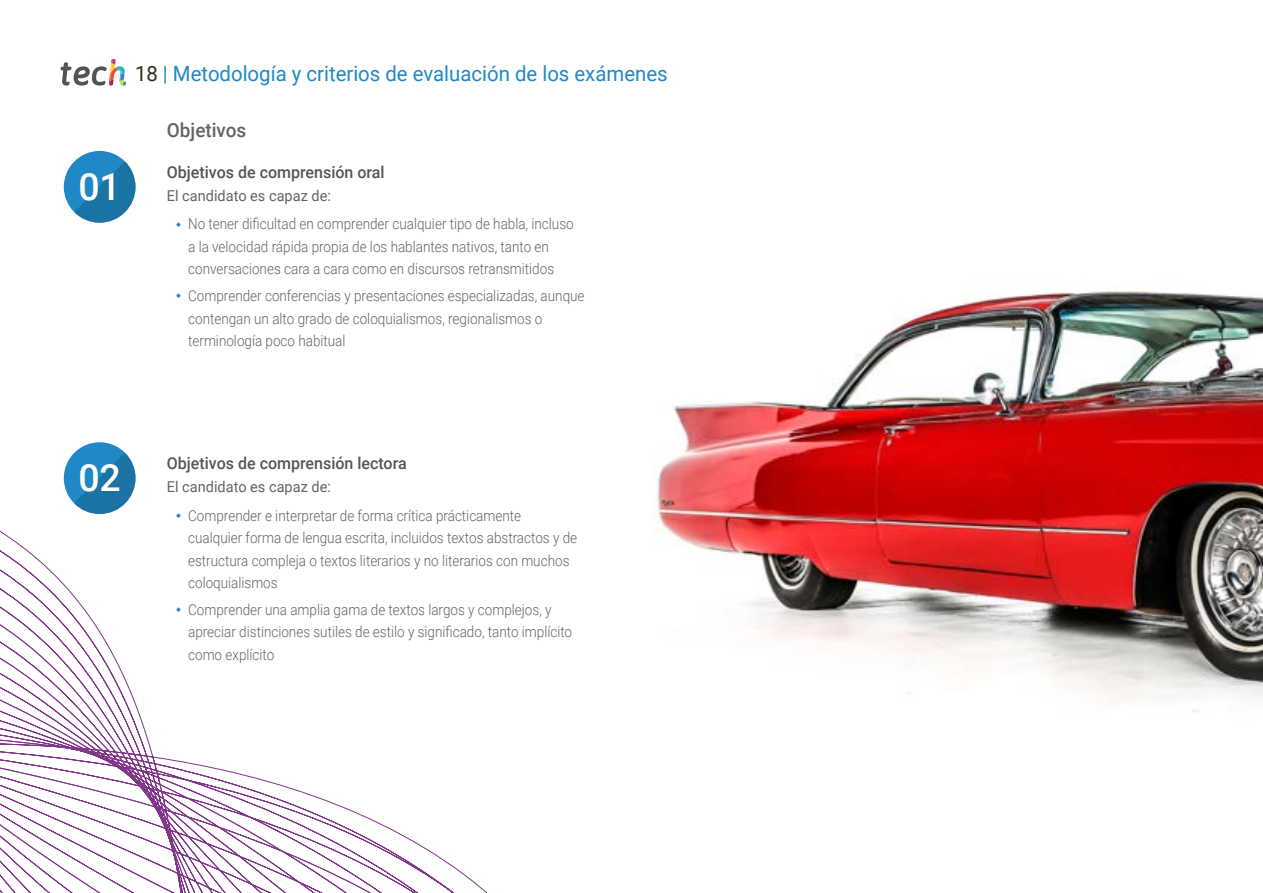
<style>
.page{position:relative;width:1263px;height:893px;background:#fff}
.page>*{position:absolute;margin:0;border:0;box-sizing:border-box;transform-origin:0 0}
.t1{font:500 37.5px "Roboto";color:#fff}
.t2{font:21px "Roboto";color:#2088c5}
.t3{font:500 19.5px "Roboto";color:#61646a}
.t4{font:500 16.5px "Roboto";color:#52555b}
.t5{font:300 15px/22.5px "Roboto";color:#61646a;scale:.9 1}
.t6{font:15px "Roboto";color:#61646a}
.s1{color:#312e20}
</style>
<div class="page">
<svg style="left:0;top:530px;width:488px;height:363px"></svg>
<svg style="left:61px;top:59px;width:65px;height:27px"></svg>
<div style="left:64px;top:151px;width:72px;height:72px;background:#2088c5;border-radius:50%"></div>
<div style="left:64px;top:442px;width:72px;height:72px;background:#2088c5;border-radius:50%"></div>
<svg style="left:74px;top:161px;width:62px;height:62px"></svg>
<svg style="left:74px;top:453px;width:62px;height:61px"></svg>
<img style="left:651px;top:291px;width:612px;height:421px">
<svg style="left:176px;top:607px;width:5px;height:5px"></svg>
<h1 class="t1" style="left:78px;top:160px;width:44px">01</h1>
<h2 class="t2" style="left:135px;top:59px;width:534px"><span class="s1">18</span> | Metodología y criterios de evaluación de los exámenes</h2>
<h3 class="t3" style="left:167px;top:116px;width:81px">Objetivos</h3>
<p class="t4" style="left:167px;top:161px;width:219px">Objetivos de comprensión oral</p>
<p class="t6" style="left:167px;top:185px;width:166px">El candidato es capaz de:</p>
<p class="t5" style="left:188px;top:212px;width:430px">No tener dificultad en comprender cualquier tipo de habla, incluso a la velocidad rápida propia de los hablantes nativos, tanto en conversaciones cara a cara como en discursos retransmitidos</p>
<p class="t5" style="left:188px;top:284px;width:442px">Comprender conferencias y presentaciones especializadas, aunque contengan un alto grado de coloquialismos, regionalismos o terminología poco habitual</p>
<h1 class="t1" style="left:78px;top:451px;width:44px">02</h1>
<p class="t4" style="left:167px;top:452px;width:241px">Objetivos de comprensión lectora</p>
<p class="t6" style="left:167px;top:476px;width:166px">El candidato es capaz de:</p>
<p class="t5" style="left:188px;top:503px;width:434px">Comprender e interpretar de forma crítica prácticamente cualquier forma de lengua escrita, incluidos textos abstractos y de estructura compleja o textos literarios y no literarios con muchos coloquialismos</p>
<p class="t5" style="left:188px;top:598px;width:428px">Comprender una amplia gama de textos largos y complejos, y apreciar distinciones sutiles de estilo y significado, tanto implícito como explícito</p>
</div>
